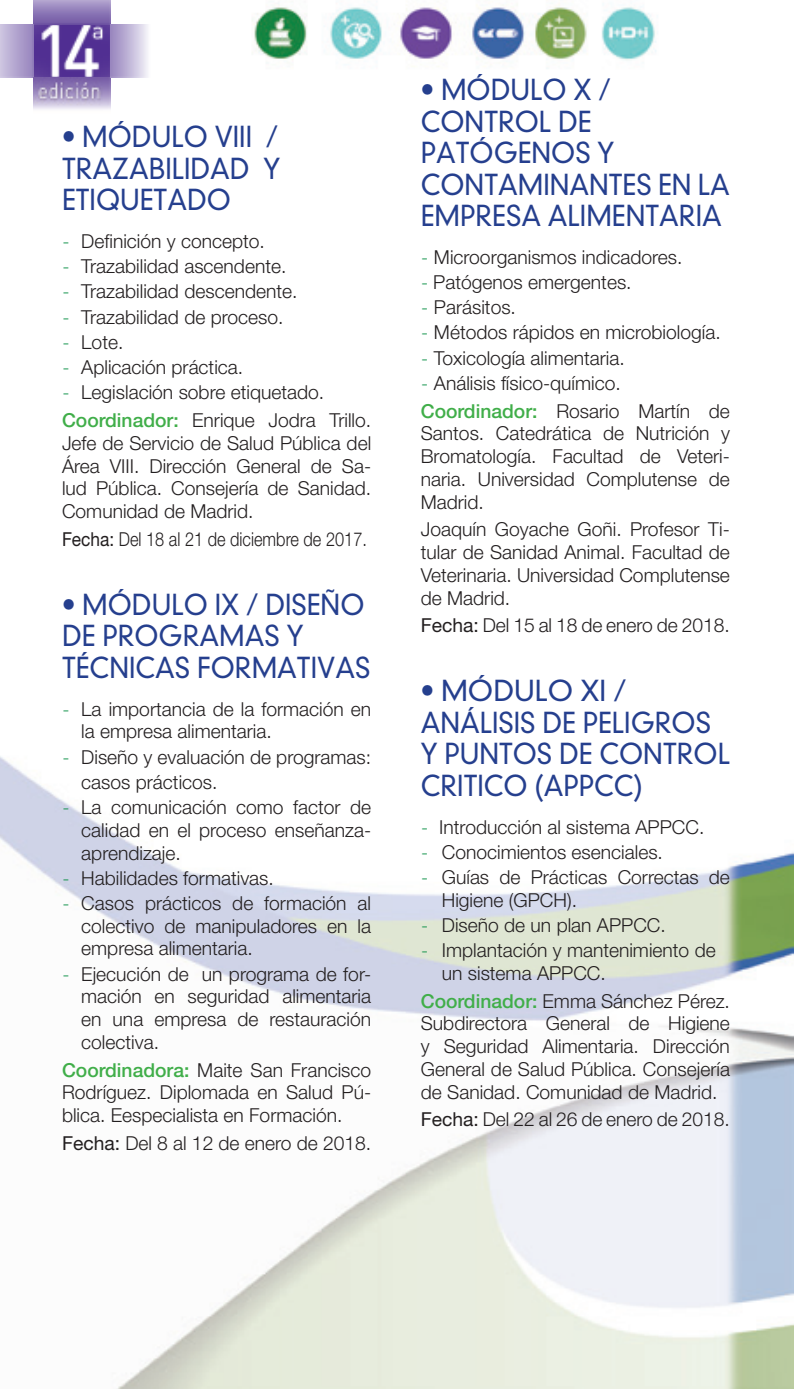
<style>
.page{position:relative;width:794px;height:1389px;background:#fff}
.page>*{position:absolute;margin:0;border:0;box-sizing:border-box;transform-origin:0 0}
.t1{font:300 28px/31.5px "DIN Neuzeit Grotesk";color:#253f8e;scale:.95 1}
.t2{font:300 19.25px/22.8px "Helvetica Neue LT Std";color:#231f20;text-align:justify}
.t3{font:300 19.25px "Helvetica Neue LT Std";color:#231f20;scale:.85 1}
.s1{font-family:"DIN";color:#0c9046}
.s2{font-weight:500;color:#40ae49}
.s3{font-weight:400}
</style>
<div class="page">
<img style="left:0;top:0;width:794px;height:1389px">
<img style="left:33px;top:24px;width:77px;height:54px">
<div style="left:33px;top:0;width:77px;height:24px;background:linear-gradient(to bottom,#afa0cd,#735aa6)"></div>
<img style="left:0;top:24px;width:33px;height:54px">
<svg style="left:33px;top:78px;width:77px;height:40px"></svg>
<img style="left:110px;top:24px;width:70px;height:54px">
<h1 class="t1" style="left:62px;top:122px;width:231px;text-align:justify">• MÓDULO VIII / TRAZABILIDAD Y ETIQUETADO</h1>
<p class="t2" style="left:62px;top:229px;width:204px"><span class="s1">-</span> Definición y concepto.</p>
<p class="t2" style="left:62px;top:255px;width:226px"><span class="s1">-</span> Trazabilidad ascendente.</p>
<p class="t2" style="left:62px;top:280px;width:237px"><span class="s1">-</span> Trazabilidad descendente.</p>
<p class="t2" style="left:62px;top:305px;width:223px"><span class="s1">-</span> Trazabilidad de proceso.</p>
<p class="t2" style="left:62px;top:330px;width:63px"><span class="s1">-</span> Lote.</p>
<p class="t2" style="left:62px;top:356px;width:183px"><span class="s1">-</span> Aplicación práctica.</p>
<p class="t2" style="left:62px;top:378px;width:311px;line-height:27.7px"><span class="s1">-</span> Legislación sobre etiquetado.<br><span class="s2">Coordinador:</span> Enrique Jodra Trillo.</p>
<p class="t2" style="left:62px;top:431px;width:311px">Jefe de Servicio de Salud Pública del Área VIII. Dirección General de Sa&shy;lud Pública. Consejería de Sanidad.<br>Comunidad de Madrid.</p>
<p class="t3" style="left:62px;top:527px;width:360px"><span class="s3">Fecha:</span> Del 18 al 21 de diciembre de 2017.</p>
<h1 class="t1" style="left:62px;top:589px;width:326px">• MÓDULO IX / DISEÑO<br>DE PROGRAMAS Y<br>TÉCNICAS FORMATIVAS</h1>
<p class="t2" style="left:81px;top:697px;width:291px;text-indent:-19px"><span class="s1">-</span> La importancia de la formación en la empresa alimentaria.</p>
<p class="t2" style="left:81px;top:744px;width:291px;line-height:25.2px;text-indent:-19px"><span class="s1">-</span> Diseño y evaluación de programas: casos prácticos.</p>
<p class="t2" style="left:81px;top:795px;width:291px;text-indent:-19px"><span class="s1">-</span> La comunicación como factor de calidad en el proceso enseñanza&shy;aprendizaje.</p>
<p class="t2" style="left:62px;top:866px;width:213px"><span class="s1">-</span> Habilidades formativas.</p>
<p class="t2" style="left:81px;top:891px;width:291px;text-indent:-19px"><span class="s1">-</span> Casos prácticos de formación al colectivo de manipuladores en la empresa alimentaria.</p>
<p class="t2" style="left:81px;top:962px;width:291px;text-indent:-19px"><span class="s1">-</span> Ejecución de un programa de for&shy;mación en seguridad alimentaria en una empresa de restauración colectiva.</p>
<p class="t2" style="left:62px;top:1058px;width:311px"><span class="s2">Coordinadora:</span> Maite San Francisco Rodríguez. Diplomada en Salud Pú&shy;blica. Eespecialista en Formación.</p>
<p class="t2" style="left:62px;top:1131px;width:311px"><span class="s3">Fecha:</span> Del 8 al 12 de enero de 2018.</p>
<h1 class="t1" style="left:421px;top:74px;width:327px">• MÓDULO X /<br>CONTROL DE<br>PATÓGENOS Y<br>CONTAMINANTES EN LA<br>EMPRESA ALIMENTARIA</h1>
<p class="t2" style="left:421px;top:245px;width:263px"><span class="s1">-</span> Microorganismos indicadores.</p>
<p class="t2" style="left:421px;top:270px;width:212px"><span class="s1">-</span> Patógenos emergentes.</p>
<p class="t2" style="left:421px;top:296px;width:97px"><span class="s1">-</span> Parásitos.</p>
<p class="t2" style="left:421px;top:321px;width:301px"><span class="s1">-</span> Métodos rápidos en microbiología.</p>
<p class="t2" style="left:421px;top:346px;width:205px"><span class="s1">-</span> Toxicología alimentaria.</p>
<p class="t2" style="left:421px;top:369px;width:311px;line-height:27.7px"><span class="s1">-</span> Análisis físico-químico.<br><span class="s2">Coordinador:</span> Rosario Martín de</p>
<p class="t2" style="left:421px;top:422px;width:311px">Santos. Catedrática de Nutrición y Bromatología. Facultad de Veteri&shy;naria. Universidad Complutense de Madrid.</p>
<p class="t2" style="left:421px;top:518px;width:311px">Joaquín Goyache Goñi. Profesor Ti&shy;tular de Sanidad Animal. Facultad de Veterinaria. Universidad Complutense de Madrid.</p>
<p class="t2" style="left:421px;top:614px;width:311px"><span class="s3">Fecha:</span> Del 15 al 18 de enero de 2018.</p>
<h1 class="t1" style="left:421px;top:676px;width:327px">• MÓDULO XI /<br>ANÁLISIS DE PELIGROS<br>Y PUNTOS DE CONTROL<br>CRITICO (APPCC)</h1>
<p class="t2" style="left:421px;top:815px;width:285px"><span class="s1">-</span> Introducción al sistema APPCC.</p>
<p class="t2" style="left:421px;top:840px;width:244px"><span class="s1">-</span> Conocimientos esenciales.</p>
<p class="t2" style="left:442px;top:865px;width:290px;text-indent:-21px"><span class="s1">-</span> Guías de Prácticas Correctas de<br>Higiene (GPCH).</p>
<p class="t2" style="left:421px;top:913px;width:246px"><span class="s1">-</span> Diseño de un plan APPCC.</p>
<p class="t2" style="left:442px;top:939px;width:275px;text-indent:-21px"><span class="s1">-</span> Implantación y mantenimiento de un sistema APPCC.</p>
<p class="t2" style="left:421px;top:989px;width:311px"><span class="s2">Coordinador:</span> Emma Sánchez Pérez.<br>Subdirectora General de Higiene y Seguridad Alimentaria. Dirección General de Salud Pública. Consejería de Sanidad. Comunidad de Madrid.</p>
<p class="t2" style="left:421px;top:1108px;width:311px"><span class="s3">Fecha:</span> Del 22 al 26 de enero de 2018.</p>
</div>
